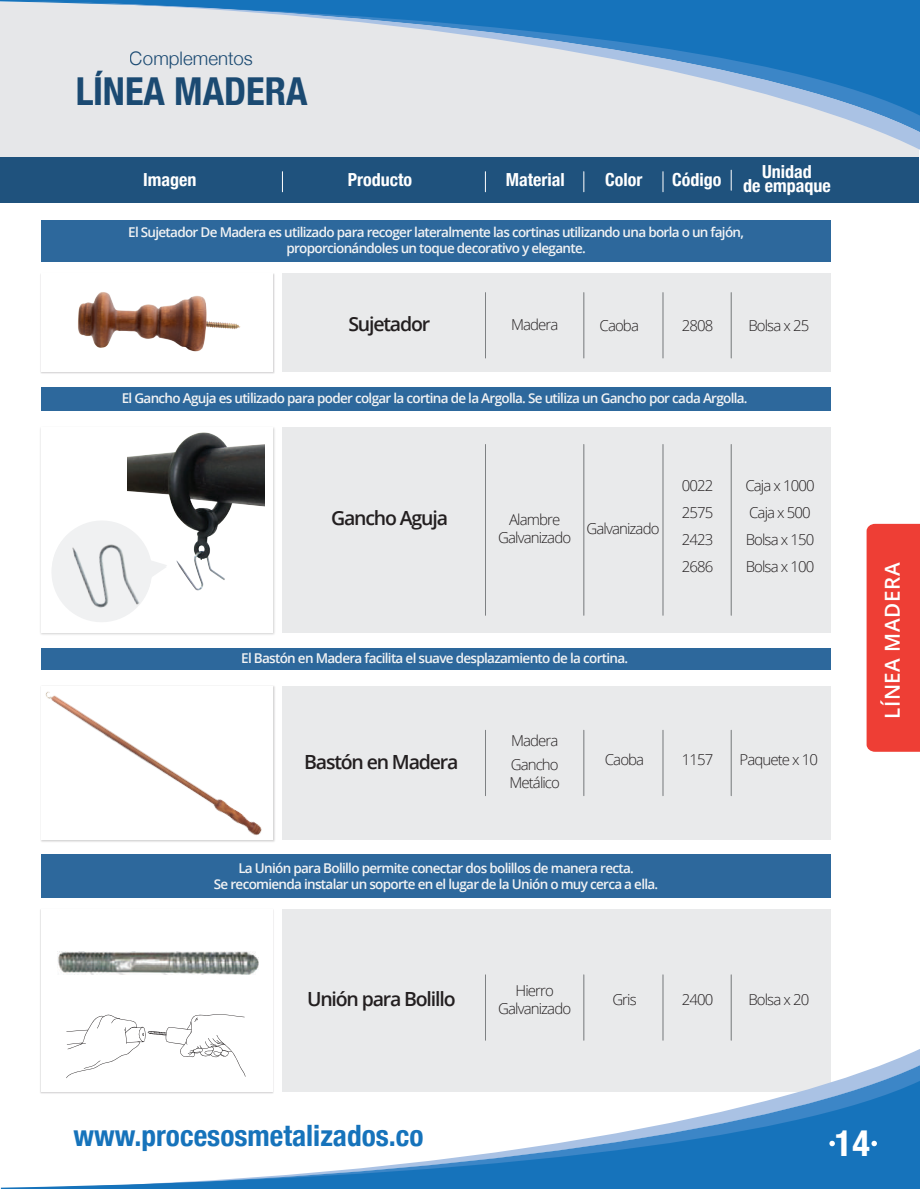
<style>
.page{position:relative;width:920px;height:1189px;background:#fff}
.page>*{position:absolute;margin:0;border:0;box-sizing:border-box;transform-origin:0 0}
.t1{font:700 condensed 38.55px "Helvetica Neue";color:#1f527d}
.t2{font:700 condensed 36.3px "Helvetica Neue";color:#fff}
.t3{font:700 condensed 29.4px "Helvetica Neue";color:#1673bb}
.t4{font:600 20.55px "Open Sans";letter-spacing:.025em;color:#fff}
.t5{font:600 19.5px "Open Sans";letter-spacing:-.06em;color:#231f20}
.t6{font:300 18.6px "Helvetica Neue";color:#1f527d}
.t7{font:700 condensed 18px/13.5px "Helvetica Neue";color:#fff;text-align:center}
.t8{font:300 15px/27px "Open Sans";letter-spacing:-.06em;color:#231f20}
.t9{font:600 13.5px/16.5px "Open Sans";letter-spacing:-.05em;color:#f2f3f4;text-align:center}
</style>
<div class="page">
<img style="left:40px;top:273px;width:235px;height:101px">
<div style="left:41px;top:273px;width:231px;height:98px;background:#fff"></div>
<div style="left:282px;top:273px;width:548px;height:98px;background:#e9eaeb"></div>
<div style="left:41px;top:220px;width:789px;height:42px;background:#2d689c"></div>
<div style="left:41px;top:648px;width:789px;height:22px;background:#2d689c"></div>
<div style="left:282px;top:686px;width:548px;height:153px;background:#e9eaeb"></div>
<div style="left:41px;top:854px;width:789px;height:43px;background:#2d689c"></div>
<div style="left:282px;top:909px;width:548px;height:183px;background:#e9eaeb"></div>
<div style="left:41px;top:388px;width:789px;height:23px;background:#2d689c"></div>
<img style="left:40px;top:427px;width:235px;height:208px">
<div style="left:41px;top:427px;width:231px;height:205px;background:#fff"></div>
<div style="left:282px;top:427px;width:548px;height:205px;background:#e9eaeb"></div>
<img style="left:58px;top:951px;width:201px;height:23px">
<svg style="left:66px;top:1014px;width:179px;height:34px"></svg>
<hr style="left:485px;top:292px;width:1px;height:66px;background:#818385">
<hr style="left:583px;top:292px;width:1px;height:66px;background:#818385">
<hr style="left:662px;top:292px;width:1px;height:66px;background:#818385">
<hr style="left:730px;top:292px;width:1px;height:66px;background:#818385">
<hr style="left:485px;top:730px;width:1px;height:65px;background:#818385">
<hr style="left:583px;top:730px;width:1px;height:65px;background:#818385">
<hr style="left:662px;top:730px;width:1px;height:65px;background:#818385">
<hr style="left:730px;top:730px;width:1px;height:65px;background:#818385">
<hr style="left:485px;top:974px;width:1px;height:66px;background:#818385">
<hr style="left:583px;top:974px;width:1px;height:66px;background:#818385">
<hr style="left:662px;top:974px;width:1px;height:66px;background:#818385">
<hr style="left:730px;top:974px;width:1px;height:66px;background:#818385">
<hr style="left:485px;top:444px;width:1px;height:171px;background:#818385">
<hr style="left:583px;top:444px;width:1px;height:171px;background:#818385">
<hr style="left:662px;top:444px;width:1px;height:171px;background:#818385">
<hr style="left:730px;top:444px;width:1px;height:171px;background:#818385">
<img style="left:41px;top:686px;width:234px;height:156px">
<div style="left:0;top:157px;width:918px;height:45px;background:#1f527d"></div>
<svg style="left:583px;top:172px;width:1px;height:20px"></svg>
<svg style="left:662px;top:172px;width:1px;height:20px"></svg>
<svg style="left:282px;top:172px;width:1px;height:20px"></svg>
<svg style="left:730px;top:170px;width:1px;height:20px"></svg>
<svg style="left:485px;top:172px;width:1px;height:20px"></svg>
<div style="left:0;top:2px;width:918px;height:155px;background:#e6e7e9"></div>
<svg style="left:40px;top:1048px;width:879px;height:17px"></svg>
<svg style="left:40px;top:1065px;width:879px;height:15px"></svg>
<svg style="left:1px;top:1080px;width:918px;height:109px"></svg>
<div style="left:866px;top:524px;width:53px;height:227px;background:#ee3e35"></div>
<svg style="left:829px;top:1140px;width:5px;height:6px"></svg>
<svg style="left:871px;top:1140px;width:5px;height:6px"></svg>
<img style="left:78px;top:292px;width:163px;height:60px">
<img style="left:128px;top:371px;width:136px;height:220px">
<svg style="left:52px;top:514px;width:115px;height:85px"></svg>
<img style="left:60px;top:527px;width:86px;height:95px">
<svg style="left:0;top:0;width:919px;height:150px"></svg>
<h3 class="t6" style="left:130px;top:43px;width:124px">Complementos</h3>
<h1 class="t1" style="left:75px;top:59px;width:234px">LÍNEA MADERA</h1>
<h3 class="t7" style="left:143px;top:171px;width:55px">Imagen</h3>
<h3 class="t7" style="left:506px;top:171px;width:60px">Material</h3>
<h3 class="t7" style="left:605px;top:171px;width:39px">Color</h3>
<h3 class="t7" style="left:672px;top:171px;width:51px">Código</h3>
<h3 class="t7" style="left:743px;top:164px;width:89px">Unidad<br>de empaque</h3>
<h3 class="t7" style="left:348px;top:171px;width:66px">Producto</h3>
<p class="t9" style="left:128px;top:223px;width:617px">El Sujetador De Madera es utilizado para recoger lateralmente las cortinas utilizando una borla o un fajón, proporcionándoles un toque decorativo y elegante.</p>
<h3 class="t5" style="left:348px;top:310px;width:83px">Sujetador</h3>
<p class="t8" style="left:511px;top:310px;width:49px">Madera</p>
<p class="t8" style="left:599px;top:311px;width:41px">Caoba</p>
<p class="t8" style="left:681px;top:311px;width:33px">2808</p>
<p class="t8" style="left:748px;top:311px;width:62px">Bolsa x 25</p>
<p class="t9" style="left:122px;top:389px;width:627px">El Gancho Aguja es utilizado para poder colgar la cortina de la Argolla. Se utiliza un Gancho por cada Argolla.</p>
<h3 class="t5" style="left:331px;top:504px;width:118px">Gancho Aguja</h3>
<p class="t8" style="left:498px;top:510px;width:74px;line-height:18px;text-align:center">Alambre<br>Galvanizado</p>
<p class="t8" style="left:586px;top:515px;width:74px">Galvanizado</p>
<p class="t8" style="left:681px;top:471px;width:33px;text-align:justify">0022<br>2575<br>2423<br>2686</p>
<p class="t9" style="left:241px;top:649px;width:388px">El Bastón en Madera facilita el suave desplazamiento de la cortina.</p>
<p class="t8" style="left:745px;top:471px;width:71px">Caja x 1000<br>Caja x 500<br>Bolsa x 150<br>Bolsa x 100</p>
<p class="t8" style="left:510px;top:728px;width:49px;line-height:23.9px">Madera<br>Gancho</p>
<p class="t8" style="left:509px;top:769px;width:52px">Metálico</p>
<h3 class="t5" style="left:304px;top:748px;width:156px">Bastón en Madera</h3>
<p class="t8" style="left:604px;top:745px;width:41px">Caoba</p>
<p class="t8" style="left:681px;top:745px;width:33px">1157</p>
<p class="t8" style="left:739px;top:745px;width:80px">Paquete x 10</p>
<p class="t9" style="left:214px;top:859px;width:446px">La Unión para Bolillo permite conectar dos bolillos de manera recta.<br>Se recomienda instalar un soporte en el lugar de la Unión o muy cerca a ella.</p>
<p class="t8" style="left:498px;top:981px;width:74px;line-height:18px;text-align:center">Hierro<br>Galvanizado</p>
<p class="t8" style="left:612px;top:986px;width:26px">Gris</p>
<h3 class="t5" style="left:307px;top:986px;width:150px">Unión para Bolillo</h3>
<p class="t8" style="left:681px;top:986px;width:33px">2400</p>
<p class="t8" style="left:748px;top:986px;width:62px">Bolsa x 20</p>
<h3 class="t4" style="left:878px;top:718px;width:157px;rotate:-90deg">LÍNEA MADERA</h3>
<h3 class="t3" style="left:73px;top:1110px;width:352px">www.procesosmetalizados.co</h3>
<h2 class="t2" style="left:834px;top:1112px;width:36px">14</h2>
</div>
